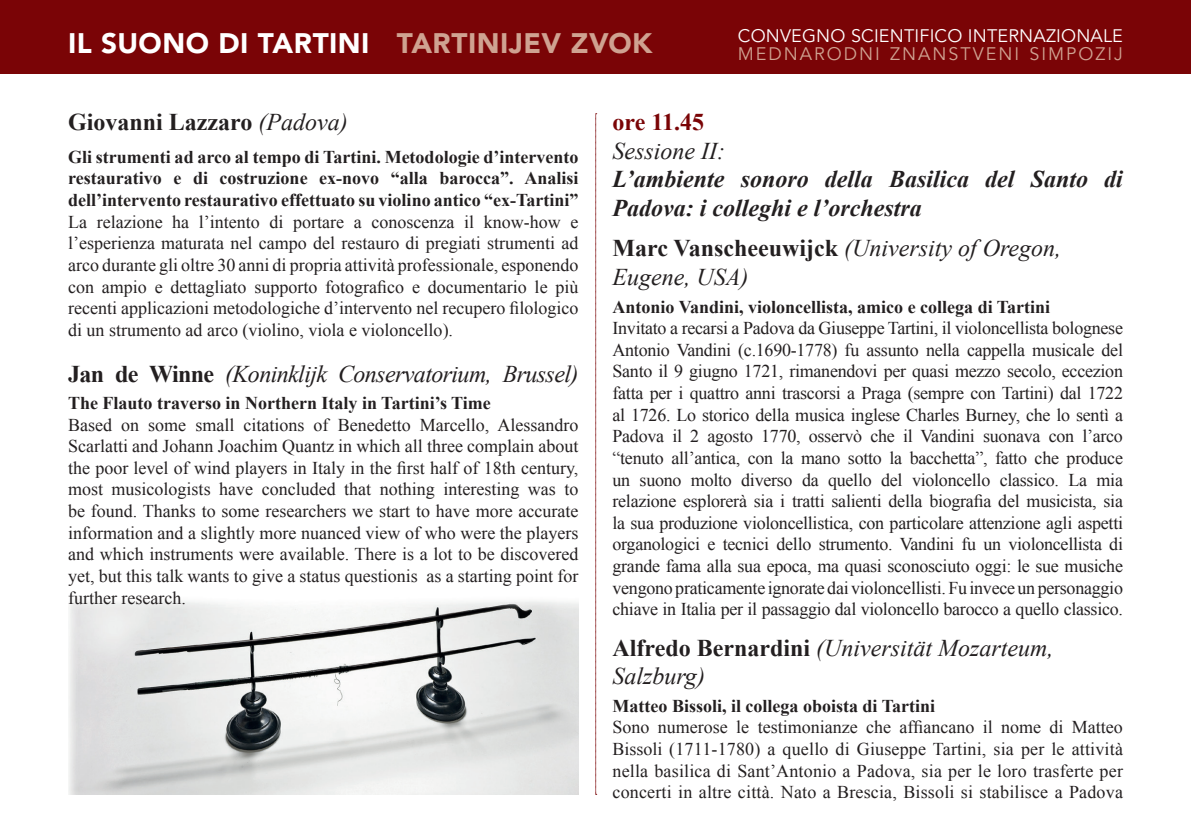
<style>
.page{position:relative;width:1191px;height:840px;background:#fff}
.page>*{position:absolute;margin:0;border:0;box-sizing:border-box;transform-origin:0 0}
.t1{font:900 28px "Avenir LT Std";letter-spacing:.015em;color:#fff}
.t2{font:italic 24px/28.8px "Times New Roman";color:#231f20}
.t3{font:italic 700 24px/28.8px "Times New Roman";color:#231f20}
.t4{font:italic 24px "Times New Roman";letter-spacing:-.025em;color:#231f20}
.t5{font:700 24px "Times New Roman";color:#231f20}
.t6{font:700 24px "Times New Roman";letter-spacing:-.01em;color:#7a0406}
.t7{font:18px/21.6px "Times New Roman";color:#231f20;text-align:justify}
.t8{font:700 18px/21.6px "Times New Roman";color:#231f20;text-align:justify}
.t9{font:18px "Avenir LT Std";letter-spacing:.01em;color:#fff}
.t10{font:18px "Avenir LT Std";letter-spacing:.11em;color:#cfa291}
.s1{color:#cfa291}
.s2{font-weight:400;font-style:italic}
.s3{font-weight:700;font-style:normal}
</style>
<div class="page">
<div style="left:0;top:0;width:1191px;height:74px;background:#7a0406"></div>
<img style="left:68px;top:601px;width:510px;height:193px">
<svg style="left:595px;top:113px;width:2px;height:681px"></svg>
<h1 class="t1" style="left:68px;top:26px;width:586px">IL SUONO DI TARTINI <span class="s1">TARTINIJEV ZVOK</span></h1>
<p class="t9" style="left:738px;top:25px;width:386px">CONVEGNO SCIENTIFICO INTERNAZIONALE</p>
<p class="t10" style="left:738px;top:43px;width:386px">MEDNARODNI ZNANSTVENI SIMPOZIJ</p>
<h2 class="t5" style="left:68px;top:105px;width:281px">Giovanni Lazzaro <span class="s2">(Padova)</span></h2>
<p class="t8" style="left:68px;top:145px;width:512px">Gli strumenti ad arco al tempo di Tartini. Metodologie d’intervento restaurativo e di costruzione ex-novo “alla barocca”. Analisi dell’intervento restaurativo effettuato su violino antico “ex-Tartini”</p>
<p class="t7" style="left:68px;top:210px;width:512px">La relazione ha l’intento di portare a conoscenza il know-how e l’esperienza maturata nel campo del restauro di pregiati strumenti ad arco durante gli oltre 30 anni di propria attività professionale, esponendo con ampio e dettagliato supporto fotografico e documentario le più recenti applicazioni metodologiche d’intervento nel recupero filologico di un strumento ad arco (violino, viola e violoncello).</p>
<h2 class="t4" style="left:68px;top:357px;width:512px"><span class="s3">Jan de Winne</span> (Koninklijk Conservatorium, Brussel)</h2>
<p class="t8" style="left:68px;top:391px;width:424px">The Flauto traverso in Northern Italy in Tartini’s Time</p>
<p class="t7" style="left:68px;top:413px;width:512px">Based on some small citations of Benedetto Marcello, Alessandro Scarlatti and Johann Joachim Quantz in which all three complain about the poor level of wind players in Italy in the first half of 18th century, most musicologists have concluded that nothing interesting was to be found. Thanks to some researchers we start to have more accurate information and a slightly more nuanced view of who were the players and which instruments were available. There is a lot to be discovered yet, but this talk wants to give a status questionis as a starting point for further research.</p>
<h2 class="t6" style="left:612px;top:105px;width:93px">ore 11.45</h2>
<h2 class="t2" style="left:612px;top:135px;width:114px">Sessione II:</h2>
<h2 class="t3" style="left:612px;top:164px;width:512px">L’ambiente sonoro della Basilica del Santo di<br>Padova: i colleghi e l’orchestra</h2>
<h2 class="t2" style="left:612px;top:233px;width:450px"><span class="s3">Marc Vanscheeuwijck</span> (University of Oregon,<br>Eugene, USA)</h2>
<p class="t8" style="left:612px;top:295px;width:439px">Antonio Vandini, violoncellista, amico e collega di Tartini</p>
<p class="t7" style="left:612px;top:317px;width:512px">Invitato a recarsi a Padova da Giuseppe Tartini, il violoncellista bolognese Antonio Vandini (c.1690-1778) fu assunto nella cappella musicale del Santo il 9 giugno 1721, rimanendovi per quasi mezzo secolo, eccezion fatta per i quattro anni trascorsi a Praga (sempre con Tartini) dal 1722 al 1726. Lo storico della musica inglese Charles Burney, che lo sentì a Padova il 2 agosto 1770, osservò che il Vandini suonava con l’arco “tenuto all’antica, con la mano sotto la bacchetta”, fatto che produce un suono molto diverso da quello del violoncello classico. La mia relazione esplorerà sia i tratti salienti della biografia del musicista, sia la sua produzione violoncellistica, con particolare attenzione agli aspetti organologici e tecnici dello strumento. Vandini fu un violoncellista di grande fama alla sua epoca, ma quasi sconosciuto oggi: le sue musiche vengono praticamente ignorate dai violoncellisti. Fu invece un personaggio chiave in Italia per il passaggio dal violoncello barocco a quello classico.</p>
<h2 class="t2" style="left:612px;top:632px;width:442px"><span class="s3">Alfredo Bernardini</span> (Universität Mozarteum,<br>Salzburg)</h2>
<p class="t8" style="left:612px;top:694px;width:324px">Matteo Bissoli, il collega oboista di Tartini</p>
<p class="t7" style="left:612px;top:715px;width:512px">Sono numerose le testimonianze che affiancano il nome di Matteo Bissoli (1711-1780) a quello di Giuseppe Tartini, sia per le attività nella basilica di Sant’Antonio a Padova, sia per le loro trasferte per concerti in altre città. Nato a Brescia, Bissoli si stabilisce a Padova</p>
</div>
